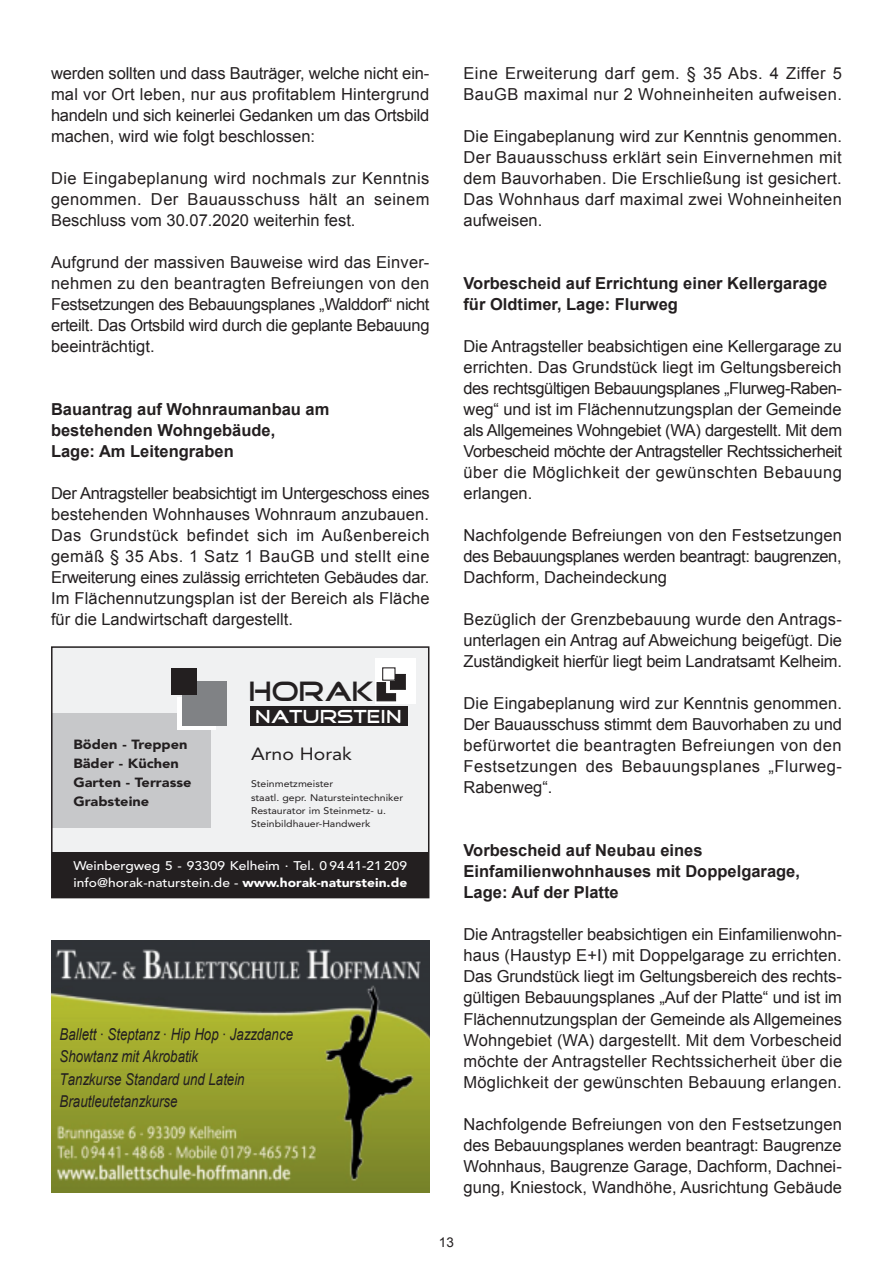
<style>
.page{position:relative;width:893px;height:1263px;background:#fff}
.page>*{position:absolute;margin:0;border:0;box-sizing:border-box;transform-origin:0 0}
.t1{font:28.35px "Good Times";color:#231f20}
.t2{font:19.2px "Good Times";color:#fff}
.t3{font:17.7px "Avenir";color:#231f20;scale:1.1 1}
.t4{font:16.5px/21px "Arial";letter-spacing:.005em;color:#231f20;text-align:justify}
.t5{font:700 16.5px/21px "Arial";color:#231f20}
.t6{font:16.5px/21px "Arial";letter-spacing:.03em;color:#231f20}
.t7{font:italic 16.35px/22.5px "Arial";color:#231f20;scale:.81 1}
.t8{font:13.5px "Arial";color:#231f20}
.t9{font:900 13.2px/19px "Avenir";color:#231f20;scale:1.1 1}
.t10{font:500 12.45px/16.2px "Avenir";color:#fff;scale:1.1 1}
.t11{font:9.6px/13.2px "Avenir";color:#231f20;scale:1.1 1}
.s1{font-weight:900}
</style>
<div class="page">
<img style="left:51px;top:940px;width:378px;height:252px">
<div style="left:52px;top:647px;width:377px;height:251px;background:#f0f1f2"></div>
<div style="left:250px;top:707px;width:157px;height:19px;background:#231f20"></div>
<div style="left:375px;top:659px;width:40px;height:45px;background:#fff"></div>
<div style="left:390px;top:674px;width:15px;height:15px;background:#231f20"></div>
<div style="left:390px;top:674px;width:16px;height:16px;border:1px solid #231f20"></div>
<div style="left:383px;top:668px;width:12px;height:12px;background:#fff"></div>
<div style="left:382px;top:667px;width:14px;height:14px;border:1px solid #231f20"></div>
<svg style="left:377px;top:682px;width:19px;height:19px"></svg>
<div style="left:53px;top:852px;width:375px;height:45px;background:#231f20"></div>
<div style="left:53px;top:713px;width:158px;height:114px;background:#c7c8ca"></div>
<div style="left:177px;top:698px;width:39px;height:32px;background:#fff"></div>
<div style="left:182px;top:681px;width:45px;height:45px;background:#808285"></div>
<div style="left:171px;top:668px;width:26px;height:27px;background:#231f20"></div>
<div style="left:51px;top:646px;width:378px;height:252px;border:2px solid #231f20"></div>
<p class="t4" style="left:51px;top:63px;width:380px">werden sollten und dass Bauträger, welche nicht ein&shy;mal vor Ort leben, nur aus profitablem Hintergrund handeln und sich keinerlei Gedanken um das Ortsbild machen, wird wie folgt beschlossen:</p>
<p class="t4" style="left:51px;top:168px;width:380px">Die Eingabeplanung wird nochmals zur Kenntnis genommen. Der Bauausschuss hält an seinem Beschluss vom 30.07.2020 weiterhin fest.</p>
<p class="t4" style="left:51px;top:252px;width:380px">Aufgrund der massiven Bauweise wird das Einver&shy;nehmen zu den beantragten Befreiungen von den Festsetzungen des Bebauungsplanes „Walddorf“ nicht erteilt. Das Ortsbild wird durch die geplante Bebauung beeinträchtigt.</p>
<p class="t5" style="left:51px;top:400px;width:280px">Bauantrag auf Wohnraumanbau am bestehenden Wohngebäude,<br>Lage: Am Leitengraben</p>
<p class="t4" style="left:51px;top:483px;width:380px">Der Antragsteller beabsichtigt im Untergeschoss eines bestehenden Wohnhauses Wohnraum anzubauen.<br>Das Grundstück befindet sich im Außenbereich gemäß § 35 Abs. 1 Satz 1 BauGB und stellt eine Erweiterung eines zulässig errichteten Gebäudes dar.<br>Im Flächennutzungsplan ist der Bereich als Fläche für die Landwirtschaft dargestellt.</p>
<h1 class="t1" style="left:248px;top:682px;width:126px">HORAK</h1>
<p class="t2" style="left:255px;top:710px;width:149px">NATURSTEIN</p>
<p class="t3" style="left:251px;top:747px;width:93px">Arno Horak</p>
<p class="t11" style="left:251px;top:778px;width:140px">Steinmetzmeister<br>staatl. gepr. Natursteintechniker<br>Restaurator im Steinmetz- u.<br>Steinbildhauer-Handwerk</p>
<p class="t10" style="left:73px;top:859px;width:305px">Weinbergweg 5 - 93309 Kelheim · Tel. 0 94 41-21 209 info@horak-naturstein.de - <span class="s1">www.horak-naturstein.de</span></p>
<p class="t9" style="left:73px;top:735px;width:109px">Böden - Treppen<br>Bäder - Küchen<br>Garten - Terrasse<br>Grabsteine</p>
<p class="t7" style="left:60px;top:1023px;width:290px">Ballett · Steptanz · Hip Hop · Jazzdance<br>Showtanz mit Akrobatik<br>Tanzkurse Standard und Latein<br>Brautleutetanzkurse</p>
<p class="t6" style="left:463px;top:63px;width:380px">Eine Erweiterung darf gem. § 35 Abs. 4 Ziffer 5<br>BauGB maximal nur 2 Wohneinheiten aufweisen.</p>
<p class="t4" style="left:463px;top:126px;width:380px">Die Eingabeplanung wird zur Kenntnis genommen.<br>Der Bauausschuss erklärt sein Einvernehmen mit dem Bauvorhaben. Die Erschließung ist gesichert.<br>Das Wohnhaus darf maximal zwei Wohneinheiten aufweisen.</p>
<p class="t5" style="left:463px;top:274px;width:365px">Vorbescheid auf Errichtung einer Kellergarage für Oldtimer, Lage: Flurweg</p>
<p class="t4" style="left:463px;top:336px;width:380px">Die Antragsteller beabsichtigen eine Kellergarage zu errichten. Das Grundstück liegt im Geltungsbereich des rechtsgültigen Bebauungsplanes „Flurweg-Raben&shy;weg“ und ist im Flächennutzungsplan der Gemeinde als Allgemeines Wohngebiet (WA) dargestellt. Mit dem Vorbescheid möchte der Antragsteller Rechtssicherheit über die Möglichkeit der gewünschten Bebauung erlangen.</p>
<p class="t4" style="left:463px;top:525px;width:380px">Nachfolgende Befreiungen von den Festsetzungen des Bebauungsplanes werden beantragt: baugrenzen, Dachform, Dacheindeckung</p>
<p class="t4" style="left:463px;top:609px;width:380px">Bezüglich der Grenzbebauung wurde den Antrags&shy;unterlagen ein Antrag auf Abweichung beigefügt. Die Zuständigkeit hierfür liegt beim Landratsamt Kelheim.</p>
<p class="t4" style="left:463px;top:693px;width:380px">Die Eingabeplanung wird zur Kenntnis genommen.<br>Der Bauausschuss stimmt dem Bauvorhaben zu und befürwortet die beantragten Befreiungen von den Festsetzungen des Bebauungsplanes „Flurweg-Rabenweg“.</p>
<p class="t5" style="left:463px;top:841px;width:338px">Vorbescheid auf Neubau eines<br>Einfamilienwohnhauses mit Doppelgarage,<br>Lage: Auf der Platte</p>
<p class="t4" style="left:463px;top:924px;width:380px">Die Antragsteller beabsichtigen ein Einfamilienwohn&shy;haus (Haustyp E+I) mit Doppelgarage zu errichten.<br>Das Grundstück liegt im Geltungsbereich des rechts&shy;gültigen Bebauungsplanes „Auf der Platte“ und ist im Flächennutzungsplan der Gemeinde als Allgemeines Wohngebiet (WA) dargestellt. Mit dem Vorbescheid möchte der Antragsteller Rechtssicherheit über die Möglichkeit der gewünschten Bebauung erlangen.</p>
<p class="t4" style="left:463px;top:1113px;width:380px">Nachfolgende Befreiungen von den Festsetzungen des Bebauungsplanes werden beantragt: Baugrenze Wohnhaus, Baugrenze Garage, Dachform, Dachnei&shy;gung, Kniestock, Wandhöhe, Ausrichtung Gebäude</p>
<p class="t8" style="left:439px;top:1234px;width:17px">13</p>
</div>
